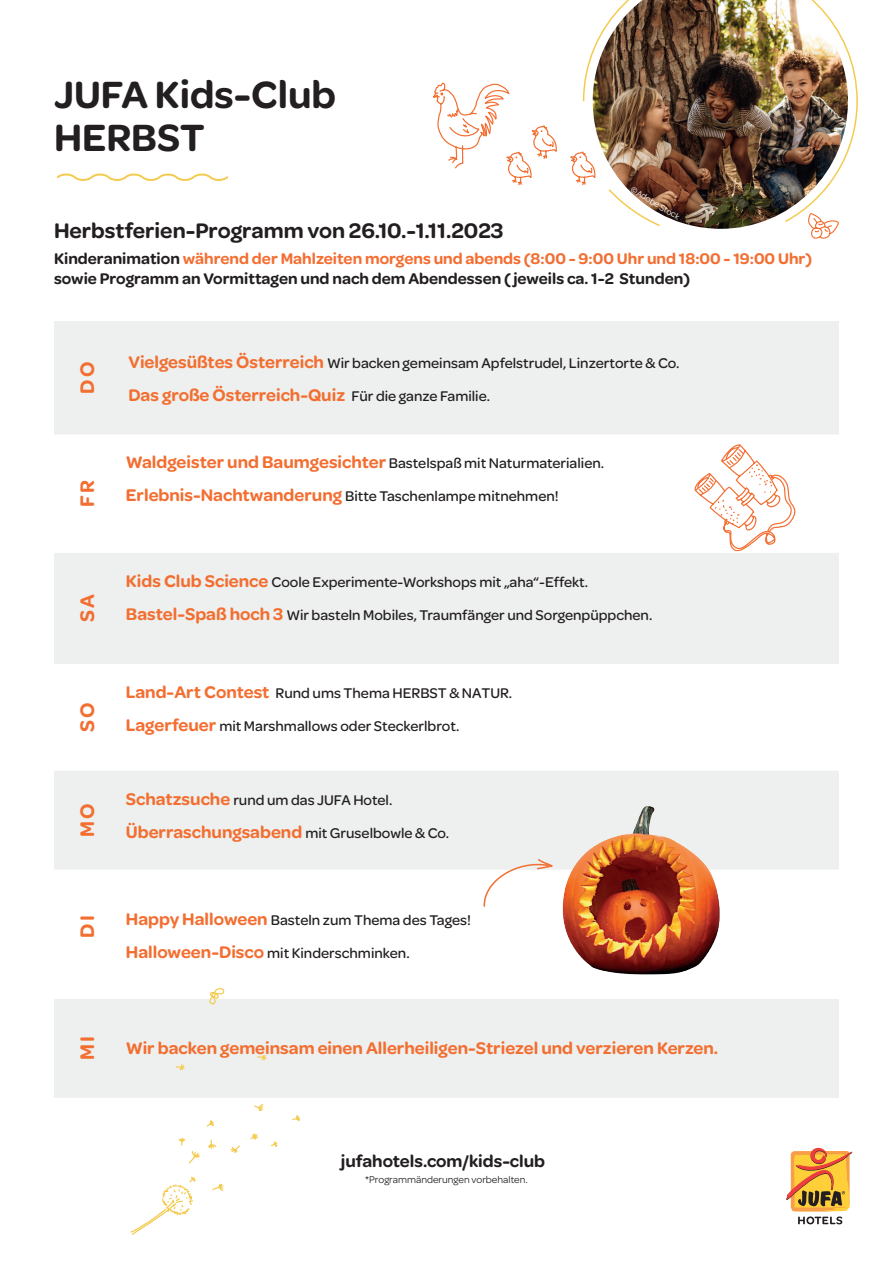
<style>
.page{position:relative;width:893px;height:1263px;background:#fff}
.page>*{position:absolute;margin:0;border:0;box-sizing:border-box;transform-origin:0 0}
.t1{font:600 40.5px/43.5px "Omnes";color:#231f20}
.t2{font:600 22.5px "Omnes";color:#231f20}
.t3{font:600 21px "Omnes";letter-spacing:.1em;color:#f36e31}
.t4{font:600 18px "Omnes";color:#f36e31}
.t5{font:600 18px "Omnes";color:#231f20}
.t6{font:600 16.5px/19.8px "Omnes";color:#231f20}
.t7{font:500 15px "Omnes";color:#231f20}
.t8{font:10.5px "Omnes";color:#231f20}
.t9{font:9px "Omnes";color:#fff}
.s1{color:#f36e31}
.s2{font-weight:600;font-size:18px;color:#f36e31}
.s3{font-weight:500;font-size:15px;color:#231f20}
</style>
<div class="page">
<svg style="left:54px;top:321px;width:785px;height:549px;fill:#edf0ee"></svg>
<svg style="left:786px;top:1147px;width:66px;height:77px"></svg>
<svg style="left:693px;top:443px;width:104px;height:108px"></svg>
<svg style="left:56px;top:173px;width:173px;height:8px"></svg>
<img style="left:582px;top:0;width:276px;height:223px">
<svg style="left:607px;top:188px;width:55px;height:38px"></svg>
<svg style="left:433px;top:82px;width:124px;height:104px"></svg>
<svg style="left:570px;top:151px;width:26px;height:39px"></svg>
<div style="left:54px;top:999px;width:785px;height:99px;background:#edf0ee"></div>
<svg style="left:130px;top:988px;width:171px;height:247px"></svg>
<img style="left:558px;top:801px;width:166px;height:174px">
<svg style="left:483px;top:858px;width:74px;height:49px"></svg>
<svg style="left:807px;top:213px;width:33px;height:26px"></svg>
<h1 class="t1" style="left:54px;top:70px;width:284px">JUFA Kids-Club<br>HERBST</h1>
<h2 class="t2" style="left:54px;top:214px;width:451px">Herbstferien-Programm von 26.10.-1.11.2023</h2>
<p class="t9" style="left:635px;top:183px;width:57px;rotate:31deg">©Adobe Stock</p>
<p class="t6" style="left:54px;top:247px;width:760px">Kinderanimation <span class="s1">während der Mahlzeiten morgens und abends (8:00 - 9:00 Uhr und 18:00 - 19:00 Uhr) </span>sowie Programm an Vormittagen und nach dem Abendessen ( jeweils ca. 1-2 Stunden)</p>
<h3 class="t3" style="left:72px;top:394px;width:33px;rotate:-90deg">DO</h3>
<h3 class="t3" style="left:72px;top:507px;width:28px;rotate:-90deg">FR</h3>
<h3 class="t3" style="left:72px;top:622px;width:29px;rotate:-90deg">SA</h3>
<h3 class="t3" style="left:72px;top:732px;width:31px;rotate:-90deg">SO</h3>
<h3 class="t3" style="left:72px;top:837px;width:35px;rotate:-90deg">MO</h3>
<p class="t7" style="left:128px;top:352px;width:553px"><span class="s2">Vielgesüßtes Österreich</span> Wir backen gemeinsam Apfelstrudel, Linzertorte &amp; Co.</p>
<p class="t4" style="left:128px;top:382px;width:363px">Das große Österreich-Quiz <span class="s3">Für die ganze Familie.</span></p>
<p class="t7" style="left:126px;top:453px;width:480px"><span class="s2">Waldgeister und Baumgesichter</span> Bastelspaß mit Naturmaterialien.</p>
<p class="t7" style="left:126px;top:486px;width:434px"><span class="s2">Erlebnis-Nachtwanderung</span> Bitte Taschenlampe mitnehmen!</p>
<p class="t7" style="left:126px;top:571px;width:464px"><span class="s2">Kids Club Science</span> Coole Experimente-Workshops mit „aha“-Effekt.</p>
<p class="t7" style="left:126px;top:604px;width:528px"><span class="s2">Bastel-Spaß hoch 3</span> Wir basteln Mobiles, Traumfänger und Sorgenpüppchen.</p>
<p class="t7" style="left:126px;top:683px;width:388px"><span class="s2">Land-Art Contest</span> Rund ums Thema HERBST &amp; NATUR.</p>
<p class="t7" style="left:126px;top:716px;width:335px"><span class="s2">Lagerfeuer</span> mit Marshmallows oder Steckerlbrot.</p>
<p class="t7" style="left:126px;top:789px;width:268px"><span class="s2">Schatzsuche</span> rund um das JUFA Hotel.</p>
<p class="t4" style="left:126px;top:819px;width:325px">Überraschungsabend <span class="s3">mit Gruselbowle &amp; Co.</span></p>
<h3 class="t3" style="left:72px;top:937px;width:24px;rotate:-90deg">DI</h3>
<p class="t7" style="left:126px;top:910px;width:347px"><span class="s2">Happy Halloween</span> Basteln zum Thema des Tages!</p>
<p class="t7" style="left:126px;top:943px;width:285px"><span class="s2">Halloween-Disco</span> mit Kinderschminken.</p>
<h3 class="t3" style="left:72px;top:1060px;width:25px;rotate:-90deg">MI</h3>
<p class="t4" style="left:126px;top:1035px;width:594px">Wir backen gemeinsam einen Allerheiligen-Striezel und verzieren Kerzen.</p>
<p class="t5" style="left:341px;top:1148px;width:206px">jufahotels.com/kids-club</p>
<p class="t8" style="left:365px;top:1172px;width:164px">*Programmänderungen vorbehalten.</p>
</div>
